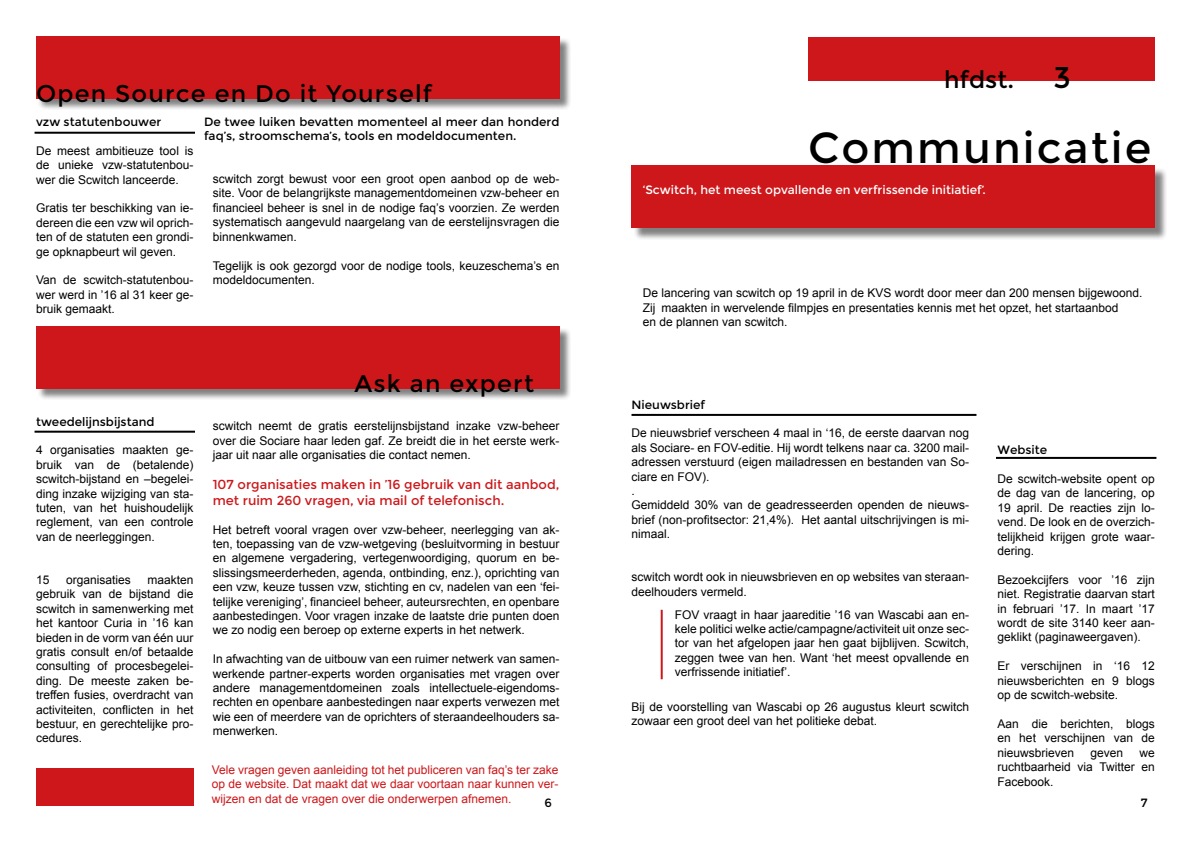
<style>
.page{position:relative;width:1191px;height:842px;background:#fff}
.page>*{position:absolute;margin:0;border:0;box-sizing:border-box;transform-origin:0 0}
.t1{font:43px "Montserrat";letter-spacing:.05em;color:#000}
.t2{font:30px "Montserrat";color:#000}
.t3{font:24px "Montserrat";letter-spacing:.05em;color:#000}
.t4{font:13px/15.6px "Montserrat";color:#cd171a}
.t5{font:12px/14.4px "Arial";color:#000;text-align:justify}
.t6{font:12px/14.4px "Arial";color:#cd171a;text-align:justify}
.t7{font:12px/14.4px "Montserrat";color:#000}
.t8{font:12px "Montserrat";color:#fff}
.s1{color:#fff}
</style>
<div class="page">
<div style="left:38px;top:38px;width:534px;height:73px;background:#000;opacity:.5"></div>
<div style="left:36px;top:36px;width:523px;height:62px;background:#cd171a"></div>
<div style="left:38px;top:328px;width:534px;height:73px;background:#000;opacity:.5"></div>
<div style="left:36px;top:326px;width:523px;height:62px;background:#cd171a"></div>
<hr style="left:35px;top:132px;width:160px;height:2px;background:#000">
<hr style="left:35px;top:431px;width:160px;height:2px;background:#000">
<div style="left:633px;top:167px;width:534px;height:73px;background:#000;opacity:.5"></div>
<div style="left:631px;top:165px;width:524px;height:63px;background:#cd171a"></div>
<div style="left:808px;top:37px;width:347px;height:43px;background:#cd171a"></div>
<hr style="left:996px;top:457px;width:160px;height:2px;background:#000">
<hr style="left:631px;top:414px;width:345px;height:2px;background:#000">
<hr style="left:660px;top:610px;width:2px;height:69px;background:#cd171a">
<div style="left:36px;top:769px;width:157px;height:37px;background:#cd171a"></div>
<h3 class="t3" style="left:36px;top:79px;width:397px">Open Source en Do it Yourself</h3>
<p class="t7" style="left:36px;top:115px;width:127px">vzw statutenbouwer</p>
<p class="t5" style="left:36px;top:143px;width:159px">De meest ambitieuze tool is de unieke vzw-statutenbou&shy;wer die Scwitch lanceerde.</p>
<p class="t5" style="left:36px;top:201px;width:159px">Gratis ter beschikking van ie&shy;dereen die een vzw wil oprich&shy;ten of de statuten een grondi&shy;ge opknapbeurt wil geven.</p>
<p class="t5" style="left:36px;top:273px;width:159px">Van de scwitch-statutenbou&shy;wer werd in ’16 al 31 keer ge&shy;bruik gemaakt.</p>
<p class="t7" style="left:204px;top:115px;width:357px">De twee luiken bevatten momenteel al meer dan honderd faq’s, stroomschema’s, tools en modeldocumenten.</p>
<p class="t5" style="left:213px;top:172px;width:348px">scwitch zorgt bewust voor een groot open aanbod op de web&shy;site. Voor de belangrijkste managementdomeinen vzw-beheer en financieel beheer is snel in de nodige faq’s voorzien. Ze werden systematisch aangevuld naargelang van de eerstelijnsvragen die binnenkwamen.</p>
<p class="t5" style="left:213px;top:258px;width:348px">Tegelijk is ook gezorgd voor de nodige tools, keuzeschema’s en modeldocumenten.</p>
<h3 class="t3" style="left:354px;top:369px;width:181px">Ask an expert</h3>
<h3 class="t3" style="left:944px;top:65px;width:71px">hfdst.</h3>
<h2 class="t2" style="left:1053px;top:60px;width:19px">3</h2>
<h1 class="t1" style="left:808px;top:123px;width:345px">Communicatie</h1>
<p class="t8" style="left:643px;top:182px;width:344px">‘Scwitch, het meest opvallende en verfrissende initiatief’.</p>
<p class="t5" style="left:643px;top:286px;width:501px;text-align:left">De lancering van scwitch op 19 april in de KVS wordt door meer dan 200 mensen bijgewoond.<br>Zij<span class="s1">j</span> maakten in wervelende filmpjes en presentaties kennis met het opzet, het startaanbod<br>en de plannen van scwitch.</p>
<p class="t7" style="left:36px;top:414px;width:120px">tweedelijnsbijstand</p>
<p class="t5" style="left:36px;top:443px;width:159px">4 organisaties maakten ge&shy;bruik van de (betalende) scwitch-bijstand en –begelei&shy;ding inzake wijziging van sta&shy;tuten, van het huishoudelijk reglement, van een controle van de neerleggingen.</p>
<p class="t5" style="left:36px;top:573px;width:15px">15</p>
<p class="t5" style="left:66px;top:573px;width:66px">organisaties</p>
<p class="t5" style="left:36px;top:573px;width:159px;text-indent:111px">maakten gebruik van de bijstand die scwitch in samenwerking met het kantoor Curia in ’16 kan bieden in de vorm van één uur gratis consult en/of betaalde consulting of procesbegelei&shy;ding. De meeste zaken be&shy;treffen fusies, overdracht van activiteiten, conflicten in het bestuur, en gerechtelijke pro&shy;cedures.</p>
<p class="t7" style="left:631px;top:397px;width:75px">Nieuwsbrief</p>
<p class="t5" style="left:631px;top:426px;width:339px;text-align:left">De nieuwsbrief verscheen 4 maal in ‘16, de eerste daarvan nog als Sociare- en FOV-editie. Hij wordt telkens naar ca. 3200 mail&shy;adressen verstuurd (eigen mailadressen en bestanden van So&shy;ciare en FOV).<br>.<br>Gemiddeld 30% van de geadresseerden openden de nieuws&shy;brief (non-profitsector: 21,4%). Het aantal uitschrijvingen is mi&shy;nimaal.</p>
<p class="t5" style="left:631px;top:570px;width:339px">scwitch wordt ook in nieuwsbrieven en op websites van steraan&shy;deelhouders vermeld.</p>
<p class="t5" style="left:213px;top:419px;width:348px">scwitch neemt de gratis eerstelijnsbijstand inzake vzw-beheer over die Sociare haar leden gaf. Ze breidt die in het eerste werk&shy;jaar uit naar alle organisaties die contact nemen.</p>
<p class="t4" style="left:213px;top:477px;width:348px">107 organisaties maken in ’16 gebruik van dit aanbod, met ruim 260 vragen, via mail of telefonisch.</p>
<p class="t5" style="left:213px;top:522px;width:348px">Het betreft vooral vragen over vzw-beheer, neerlegging van ak&shy;ten, toepassing van de vzw-wetgeving (besluitvorming in bestuur en algemene vergadering, vertegenwoordiging, quorum en be&shy;slissingsmeerderheden, agenda, ontbinding, enz.), oprichting van een vzw, keuze tussen vzw, stichting en cv, nadelen van een ‘fei&shy;telijke vereniging’, financieel beheer, auteursrechten, en openbare aanbestedingen. Voor vragen inzake de laatste drie punten doen we zo nodig een beroep op externe experts in het netwerk.</p>
<p class="t5" style="left:213px;top:652px;width:348px">In afwachting van de uitbouw van een ruimer netwerk van samen&shy;werkende partner-experts worden organisaties met vragen over andere managementdomeinen zoals intellectuele-eigendoms&shy;rechten en openbare aanbestedingen naar experts verwezen met wie een of meerdere van de oprichters of steraandeelhouders sa&shy;menwerken.</p>
<p class="t7" style="left:997px;top:443px;width:51px">Website</p>
<p class="t5" style="left:997px;top:472px;width:159px">De scwitch-website opent op de dag van de lancering, op 19 april. De reacties zijn lo&shy;vend. De look en de overzich&shy;telijkheid krijgen grote waar&shy;dering.</p>
<p class="t5" style="left:997px;top:573px;width:159px">Bezoekcijfers voor ’16 zijn niet. Registratie daarvan start in februari ’17. In maart ’17 wordt de site 3140 keer aan&shy;geklikt (paginaweergaven).</p>
<p class="t5" style="left:997px;top:659px;width:159px">Er verschijnen in ‘16 12 nieuwsberichten en 9 blogs op de scwitch-website.</p>
<p class="t5" style="left:997px;top:717px;width:159px">Aan die berichten, blogs en het verschijnen van de nieuwsbrieven</p>
<p class="t5" style="left:675px;top:607px;width:296px">FOV vraagt in haar jaareditie ’16 van Wascabi aan en&shy;kele politici welke actie/campagne/activiteit uit onze sec&shy;tor van het afgelopen jaar hen gaat bijblijven. Scwitch, zeggen twee van hen. Want ‘het meest opvallende en verfrissende initiatief’.</p>
<p class="t5" style="left:631px;top:700px;width:339px">Bij de voorstelling van Wascabi op 26 augustus kleurt scwitch zowaar een groot deel van het politieke debat.</p>
<p class="t5" style="left:997px;top:745px;width:159px;text-indent:142px">we ruchtbaarheid via Twitter en Facebook.</p>
<p class="t5" style="left:1090px;top:745px;width:34px">geven</p>
<p class="t6" style="left:212px;top:763px;width:348px">Vele vragen geven aanleiding tot het publiceren van faq’s ter zake op de website. Dat maakt dat we daar voortaan naar kunnen ver&shy;wijzen en dat de vragen over die onderwerpen afnemen.</p>
<p class="t7" style="left:544px;top:795px;width:9px">6</p>
<p class="t7" style="left:1140px;top:795px;width:8px">7</p>
</div>
